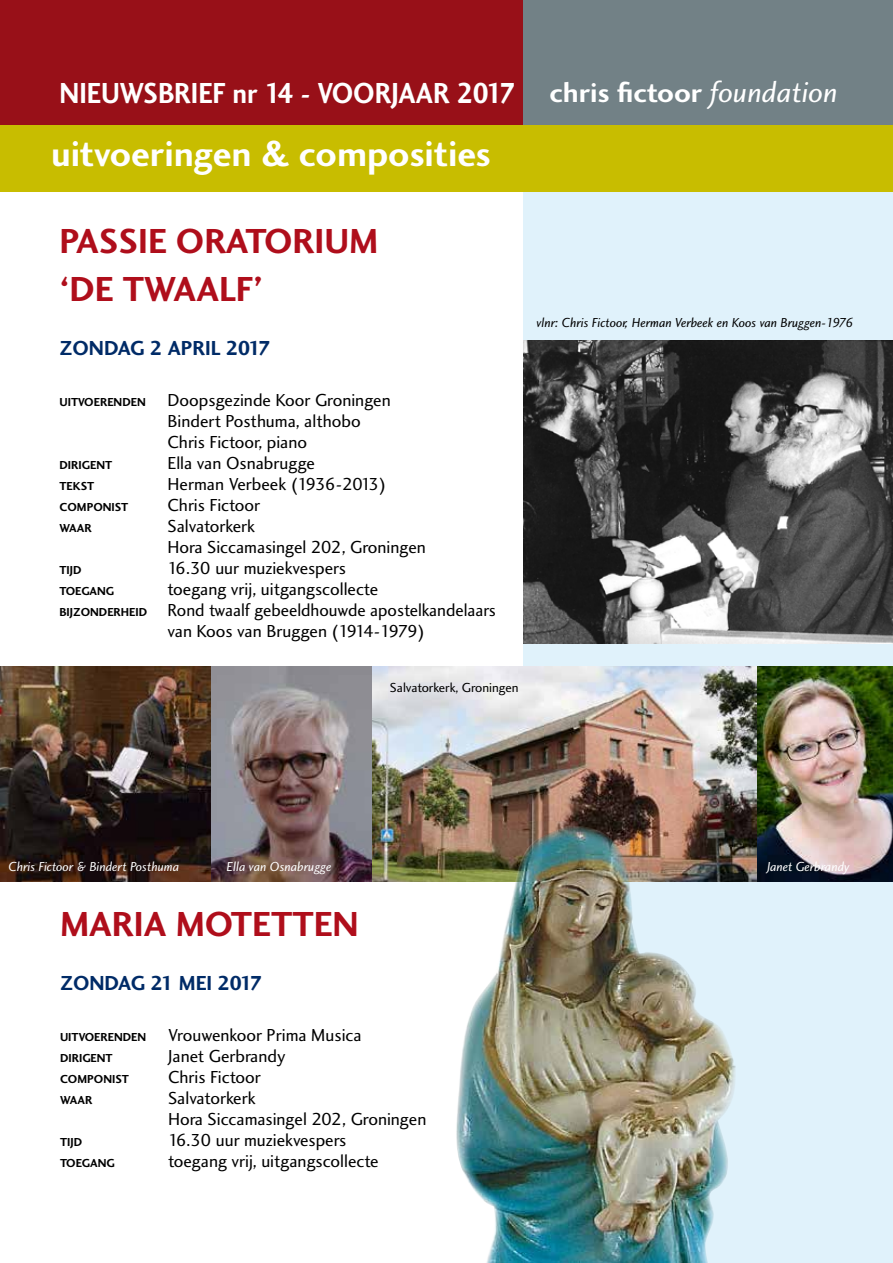
<style>
.page{position:relative;width:893px;height:1263px;background:#fff}
.page>*{position:absolute;margin:0;border:0;box-sizing:border-box;transform-origin:0 0}
.t1{font:37.5px "Charlotte Sans Bold Plain";color:#fff}
.t2{font:36px/48px "Charlotte Sans Bold Plain";color:#af0e1b}
.t3{font:30px "Charlotte Sans Bold Plain";color:#fff;scale:.91 1}
.t4{font:21px "Charlotte Sans Bold Plain";color:#002b67}
.t5{font:21px "Charlotte Sans Bold Plain";letter-spacing:-.03em;color:#002b67}
.t6{font:18px/21px "Charlotte Sans Book Plain";color:#000}
.t7{font:13.5px "Charlotte Sans Book Italic Plain";color:#fff}
.t8{font:13.5px "Charlotte Sans Book Italic Plain";color:#000}
.t9{font:13.5px "Charlotte Sans Book Plain";color:#000}
.t10{font:12px "Charlotte Sans Bold Plain";color:#000}
.s1{font-size:28.5px}
.s2{font-family:"Charlotte Sans Book Italic Plain"}
.s3{font-family:"Charlotte Sans Bold Plain";font-size:12px}
</style>
<div class="page">
<img style="left:0;top:667px;width:523px;height:214px">
<svg style="left:523px;top:191px;width:370px;height:1072px;background:#d1dadf"></svg>
<div style="left:514px;top:0;width:379px;height:125px;background:#728186"></div>
<div style="left:0;top:0;width:523px;height:125px;background:#981018"></div>
<div style="left:0;top:125px;width:893px;height:66px;background:#c8bd00"></div>
<img style="left:523px;top:341px;width:370px;height:302px">
<img style="left:750px;top:667px;width:143px;height:214px">
<img style="left:452px;top:826px;width:285px;height:437px">
<h3 class="t3" style="left:60px;top:75px;width:856px">NIEUWSBRIEF nr 14 - VOORJAAR 2017 <span class="s1">chris fictoor</span> <span class="s2">foundation</span></h3>
<h1 class="t1" style="left:51px;top:132px;width:441px">uitvoeringen &amp; composities</h1>
<h2 class="t2" style="left:60px;top:217px;width:320px">PASSIE ORATORIUM ‘DE TWAALF’</h2>
<p class="t4" style="left:60px;top:336px;width:212px">ZONDAG 2 APRIL 2017</p>
<p class="t6" style="left:168px;top:390px;width:225px;text-indent:-108px"><span class="s3">UITVOERENDEN</span> Doopsgezinde Koor Groningen<br>Bindert Posthuma, althobo<br>Chris Fictoor, piano</p>
<p class="t10" style="left:60px;top:458px;width:54px">DIRIGENT</p>
<p class="t6" style="left:168px;top:453px;width:149px">Ella van Osnabrugge</p>
<p class="t10" style="left:60px;top:479px;width:36px">TEKST</p>
<p class="t6" style="left:168px;top:474px;width:220px">Herman Verbeek (1936-2013)</p>
<p class="t10" style="left:60px;top:500px;width:70px">COMPONIST</p>
<p class="t6" style="left:168px;top:495px;width:94px">Chris Fictoor</p>
<p class="t10" style="left:60px;top:521px;width:34px">WAAR</p>
<p class="t6" style="left:168px;top:516px;width:260px">Salvatorkerk<br>Hora Siccamasingel 202, Groningen</p>
<p class="t10" style="left:60px;top:563px;width:24px">TIJD</p>
<p class="t6" style="left:168px;top:558px;width:180px">16.30 uur muziekvespers</p>
<p class="t10" style="left:60px;top:584px;width:56px">TOEGANG</p>
<p class="t6" style="left:168px;top:579px;width:212px">toegang vrij, uitgangscollecte</p>
<p class="t6" style="left:60px;top:600px;width:438px"><span class="s3">BIJZONDERHEID</span> Rond twaalf gebeeldhouwde apostelkandelaars</p>
<p class="t6" style="left:168px;top:621px;width:259px">van Koos van Bruggen (1914-1979)</p>
<p class="t9" style="left:390px;top:680px;width:130px">Salvatorkerk, Groningen</p>
<p class="t8" style="left:537px;top:315px;width:318px">vlnr: Chris Fictoor, Herman Verbeek en Koos van Bruggen-1976</p>
<p class="t7" style="left:9px;top:858px;width:172px">Chris Fictoor &amp; Bindert Posthuma</p>
<p class="t7" style="left:227px;top:858px;width:106px">Ella van Osnabrugge</p>
<h2 class="t2" style="left:60px;top:900px;width:300px">MARIA MOTETTEN</h2>
<p class="t5" style="left:60px;top:971px;width:204px">ZONDAG 21 MEI 2017</p>
<p class="t6" style="left:60px;top:1024px;width:303px"><span class="s3">UITVOERENDEN</span> Vrouwenkoor Prima Musica</p>
<p class="t10" style="left:60px;top:1051px;width:54px">DIRIGENT</p>
<p class="t6" style="left:168px;top:1045px;width:119px">Janet Gerbrandy</p>
<p class="t10" style="left:60px;top:1072px;width:70px">COMPONIST</p>
<p class="t6" style="left:168px;top:1066px;width:94px">Chris Fictoor</p>
<p class="t10" style="left:60px;top:1093px;width:34px">WAAR</p>
<p class="t6" style="left:168px;top:1087px;width:260px">Salvatorkerk<br>Hora Siccamasingel 202, Groningen</p>
<p class="t10" style="left:60px;top:1135px;width:24px">TIJD</p>
<p class="t6" style="left:168px;top:1129px;width:180px">16.30 uur muziekvespers</p>
<p class="t10" style="left:60px;top:1156px;width:56px">TOEGANG</p>
<p class="t6" style="left:168px;top:1150px;width:212px">toegang vrij, uitgangscollecte</p>
<p class="t7" style="left:767px;top:859px;width:84px">Janet Gerbrandy</p>
</div>
